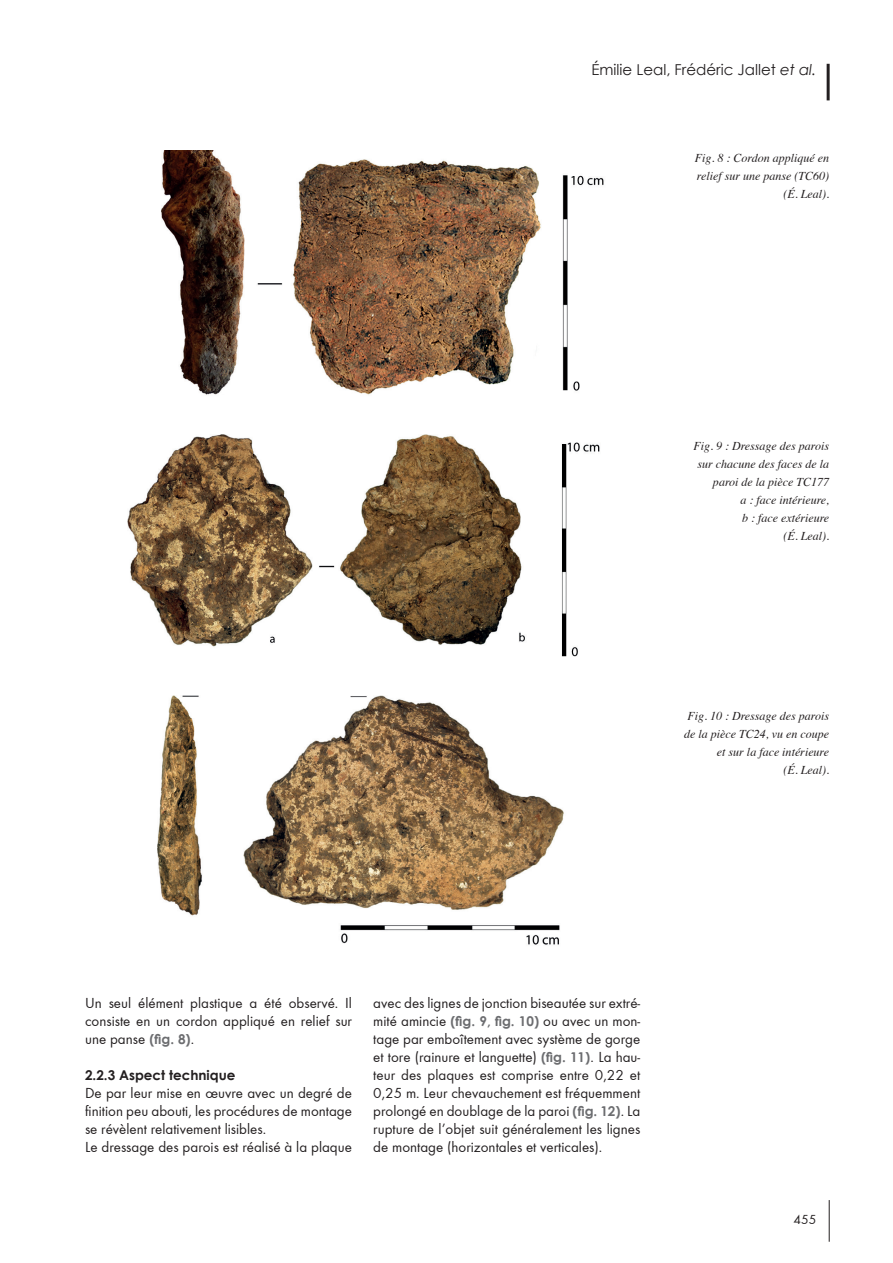
<style>
.page{position:relative;width:893px;height:1263px;background:#fff}
.page>*{position:absolute;margin:0;border:0;box-sizing:border-box;transform-origin:0 0}
.t1{font:15px/18px "Function";color:#231f20;text-align:justify}
.t2{font:15px "Century Gothic";color:#231f20}
.t3{font:700 13.5px "Century Gothic";color:#231f20}
.t4{font:13.5px "Function";color:#231f20}
.t5{font:italic 12px/18px "Times";color:#231f20;text-align:right}
.s1{font-style:italic}
.s2{font-family:"Century Gothic";font-weight:700;font-size:13.5px;color:#6c6d70}
</style>
<div class="page">
<hr style="left:827px;top:64px;width:3px;height:36px;background:#231f20">
<hr style="left:829px;top:1200px;width:1px;height:42px;background:#231f20">
<img style="left:161px;top:150px;width:443px;height:245px">
<img style="left:128px;top:435px;width:472px;height:222px">
<img style="left:157px;top:696px;width:407px;height:249px">
<p class="t2" style="left:591px;top:60px;width:227px">Émilie Leal, Frédéric Jallet <span class="s1">et al.</span></p>
<p class="t5" style="left:695px;top:148px;width:136px">Fig. 8 : Cordon appliqué en relief sur une panse (TC60) (É. Leal).</p>
<p class="t5" style="left:693px;top:436px;width:137px">Fig. 9 : Dressage des parois sur chacune des faces de la paroi de la pièce TC177<br>a : face intérieure,<br>b : face extérieure<br>(É. Leal).</p>
<p class="t5" style="left:684px;top:706px;width:146px">Fig. 10 : Dressage des parois de la pièce TC24, vu en coupe et sur la face intérieure<br>(É. Leal).</p>
<p class="t1" style="left:85px;top:994px;width:269px">Un seul élément plastique a été observé. Il consiste en un cordon appliqué en relief sur une panse <span class="s2">(fig. 8)</span>.</p>
<p class="t3" style="left:85px;top:1067px;width:152px">2.2.3 Aspect technique</p>
<p class="t1" style="left:85px;top:1084px;width:269px;text-align:left">De par leur mise en œuvre avec un degré de finition peu abouti, les procédures de montage se révèlent relativement lisibles.<br>Le dressage des parois est réalisé à la plaque</p>
<p class="t1" style="left:373px;top:994px;width:269px">avec des lignes de jonction biseautée sur extré&shy;mité amincie <span class="s2">(fig. 9, fig. 10)</span> ou avec un mon&shy;tage par emboîtement avec système de gorge et tore (rainure et languette) <span class="s2">(fig. 11)</span>. La hau&shy;teur des plaques est comprise entre 0,22 et 0,25 m. Leur chevauchement est fréquemment prolongé en doublage de la paroi <span class="s2">(fig. 12)</span>. La rupture de l’objet suit généralement les lignes de montage (horizontales et verticales).</p>
<p class="t4" style="left:793px;top:1212px;width:24px">455</p>
</div>
